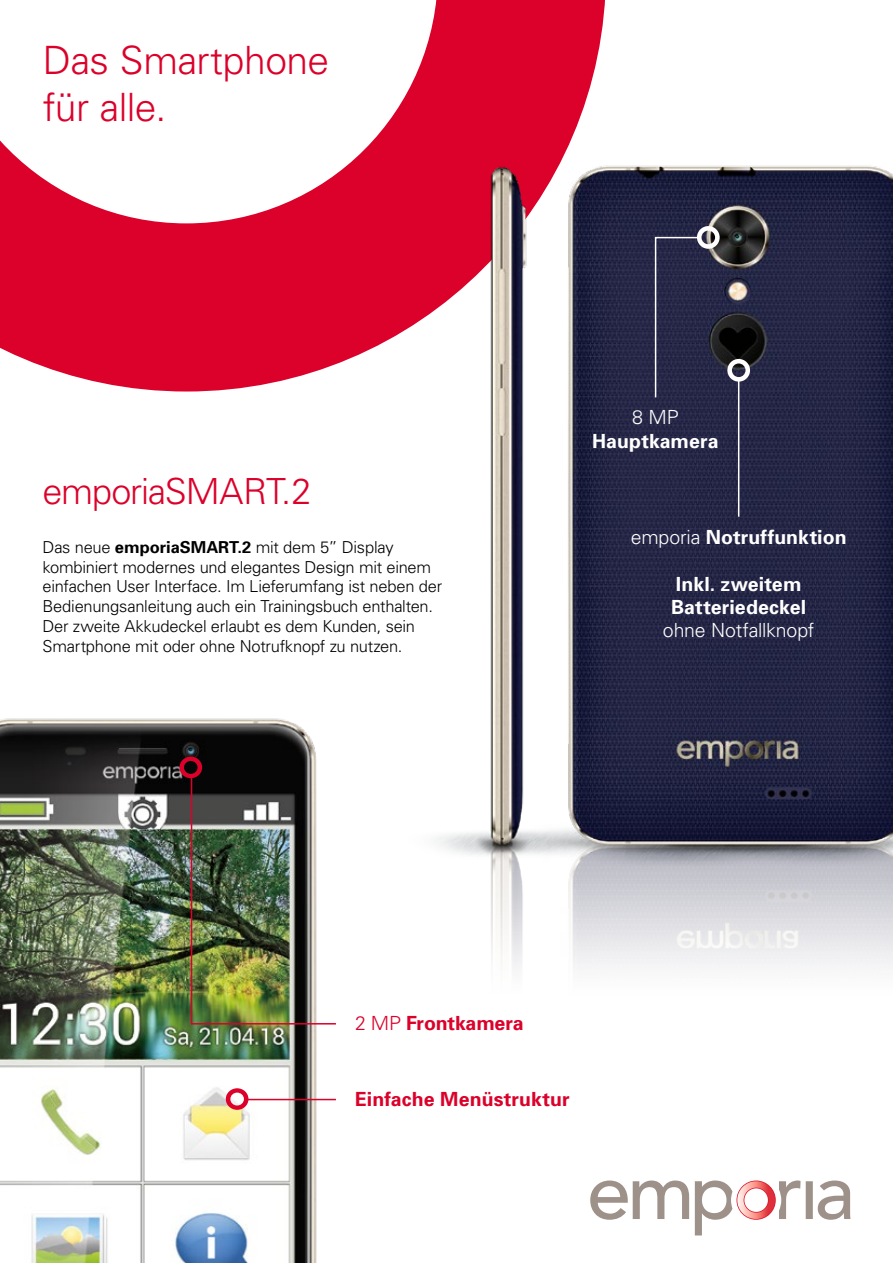
<style>
.page{position:relative;width:893px;height:1263px;background:#fff}
.page>*{position:absolute;margin:0;border:0;box-sizing:border-box;transform-origin:0 0}
.t1{font:300 39px/46.8px "Univers";letter-spacing:-.015em;color:#db012a}
.t2{font:300 36px "Univers";letter-spacing:-.03em;color:#db012a}
.t3{font:700 19.5px/23.4px "Univers";letter-spacing:.005em;color:#fff}
.t4{font:700 19.5px "Univers";color:#db012a}
.t5{font:300 19.5px "Univers";letter-spacing:-.01em;color:#fff}
.t6{font:300 16.5px/19.8px "Univers";letter-spacing:-.015em;color:#000}
.s1{font-weight:700}
.s2{font-weight:300}
</style>
<div class="page">
<img style="left:0;top:718px;width:336px;height:545px">
<svg style="left:0;top:0;width:605px;height:391px;fill:#db012a"></svg>
<svg style="left:590px;top:1180px;width:260px;height:55px"></svg>
<img style="left:627px;top:165px;width:266px;height:803px">
<img style="left:389px;top:129px;width:238px;height:839px">
<svg style="left:226px;top:1088px;width:22px;height:22px"></svg>
<hr style="left:247px;top:1099px;width:89px;height:1px;background:#db012a">
<img style="left:179px;top:757px;width:157px;height:268px">
<svg style="left:727px;top:359px;width:23px;height:23px"></svg>
<hr style="left:738px;top:378px;width:1px;height:139px;background:#fff">
<svg style="left:654px;top:226px;width:66px;height:173px;background:#31324e"></svg>
<h1 class="t1" style="left:43px;top:36px;width:288px">Das Smartphone für alle.</h1>
<h2 class="t2" style="left:43px;top:470px;width:271px">emporiaSMART.2</h2>
<p class="t6" style="left:43px;top:537px;width:401px">Das neue <span class="s1">emporiaSMART.2</span> mit dem 5” Display kombiniert modernes und elegantes Design mit einem einfachen User Interface. Im Lieferumfang ist neben der Bedienungsanleitung auch ein Trainingsbuch enthalten.<br>Der zweite Akkudeckel erlaubt es dem Kunden, sein Smartphone mit oder ohne Notrufknopf zu nutzen.</p>
<p class="t5" style="left:632px;top:405px;width:48px">8 MP</p>
<p class="t3" style="left:592px;top:428px;width:128px">Hauptkamera</p>
<p class="t3" style="left:631px;top:524px;width:217px"><span class="s2">emporia</span> Notruffunktion</p>
<p class="t3" style="left:671px;top:571px;width:137px">Inkl. zweitem<br>Batteriedeckel</p>
<p class="t5" style="left:663px;top:619px;width:153px">ohne Notfallknopf</p>
<p class="t4" style="left:355px;top:1011px;width:170px"><span class="s2">2 MP</span> Frontkamera</p>
<p class="t4" style="left:355px;top:1087px;width:216px">Einfache Menüstruktur</p>
</div>
